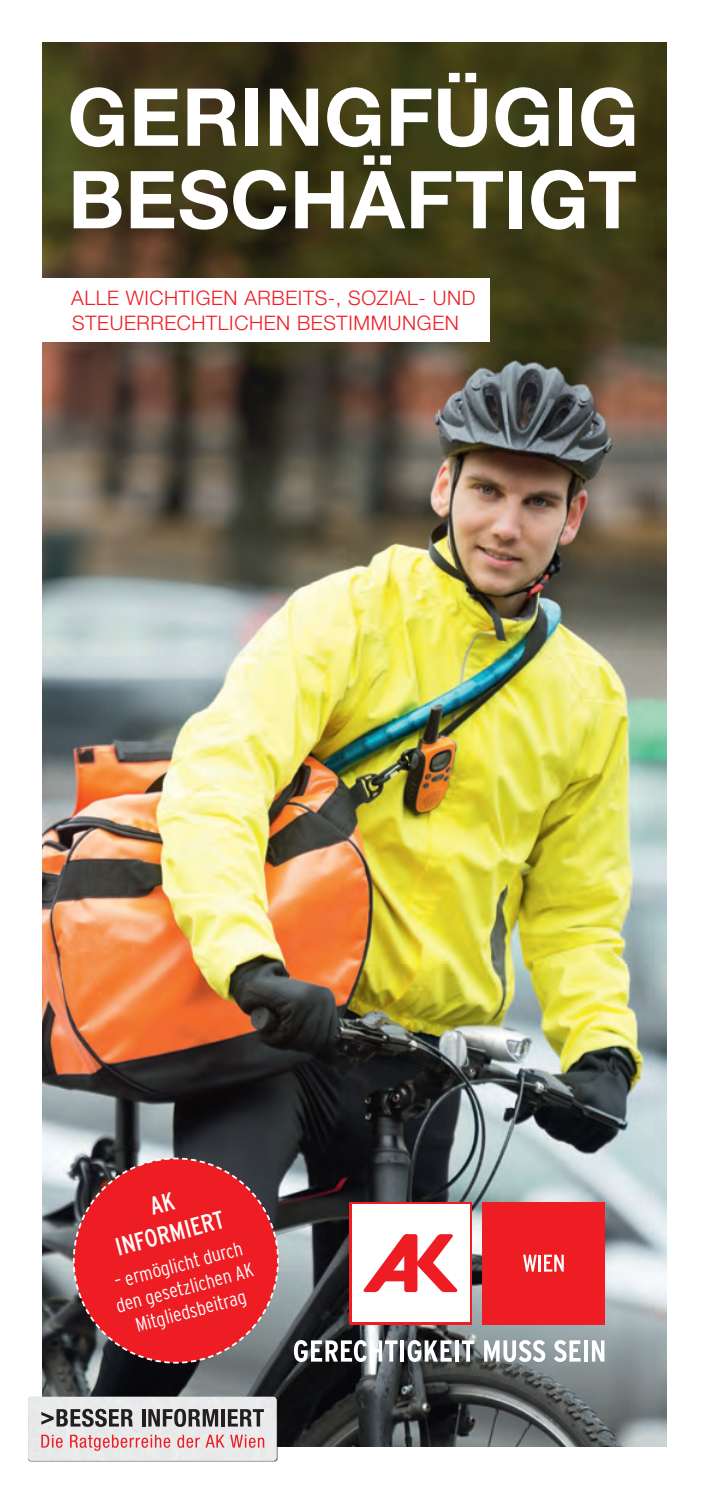
<style>
.page{position:relative;width:709px;height:1489px;background:#fff}
.page>*{position:absolute;margin:0;border:0;box-sizing:border-box;transform-origin:0 0}
.t1{font:700 80px/82.5px "Helvetica Neue LT Std";letter-spacing:.005em;color:#fff}
.t2{font:condensed 25.25px/30.2px "Interstate";color:#fff;text-align:center}
.t3{font:300 20px/25px "Helvetica Neue LT Std";letter-spacing:.03em;color:#ee1d23}
.t4{font:300 condensed 19.75px/23.8px "Interstate";color:#fff;text-align:center}
</style>
<div class="page">
<img style="left:43px;top:43px;width:623px;height:1403px">
<div style="left:28px;top:277px;width:461px;height:64px;background:#fff"></div>
<div style="left:28px;top:1396px;width:250px;height:65px;background:#231f20;opacity:.75"></div>
<div style="left:28px;top:1396px;width:248px;height:64px;background:#e9eaea"></div>
<svg style="left:41px;top:1408px;width:92px;height:18px"></svg>
<hr style="left:142px;top:1408px;width:3px;height:18px;background:#231f20">
<svg style="left:148px;top:1408px;width:70px;height:18px"></svg>
<hr style="left:221px;top:1408px;width:4px;height:18px;background:#231f20">
<svg style="left:228px;top:1408px;width:36px;height:18px"></svg>
<svg style="left:41px;top:1434px;width:22px;height:13px"></svg>
<svg style="left:70px;top:1434px;width:100px;height:16px"></svg>
<svg style="left:177px;top:1434px;width:47px;height:13px"></svg>
<svg style="left:230px;top:1434px;width:34px;height:13px"></svg>
<svg style="left:349px;top:1201px;width:123px;height:123px"></svg>
<div style="left:352px;top:1204px;width:117px;height:117px;background:#fff"></div>
<svg style="left:363px;top:1234px;width:95px;height:58px"></svg>
<div style="left:482px;top:1201px;width:123px;height:123px;background:#ee1d23"></div>
<svg style="left:523px;top:1254px;width:13px;height:17px"></svg>
<hr style="left:538px;top:1254px;width:3px;height:17px;background:#fff">
<svg style="left:544px;top:1254px;width:20px;height:17px"></svg>
<svg style="left:294px;top:1339px;width:103px;height:22px"></svg>
<hr style="left:400px;top:1340px;width:4px;height:21px;background:#fff">
<svg style="left:407px;top:1339px;width:45px;height:22px"></svg>
<hr style="left:455px;top:1340px;width:4px;height:21px;background:#fff">
<svg style="left:462px;top:1340px;width:12px;height:21px"></svg>
<svg style="left:484px;top:1339px;width:61px;height:22px"></svg>
<svg style="left:554px;top:1339px;width:26px;height:22px"></svg>
<hr style="left:584px;top:1340px;width:4px;height:21px;background:#fff">
<svg style="left:592px;top:1340px;width:12px;height:21px"></svg>
<svg style="left:72px;top:1156px;width:208px;height:208px"></svg>
<h1 class="t1" style="left:67px;top:74px;width:573px">GERINGFÜGIG<br>BESCHÄFTIGT</h1>
<p class="t3" style="left:71px;top:285px;width:406px">ALLE WICHTIGEN ARBEITS-, SOZIAL- UND<br>STEUERRECHTLICHEN BESTIMMUNGEN</p>
<p class="t2" style="left:104px;top:1203px;width:113px;rotate:-15deg">AK<br>INFORMIERT</p>
<p class="t4" style="left:107px;top:1271px;width:143px;rotate:-15deg">– ermöglicht durch den gesetzlichen AK<br>Mitgliedsbeitrag</p>
</div>
